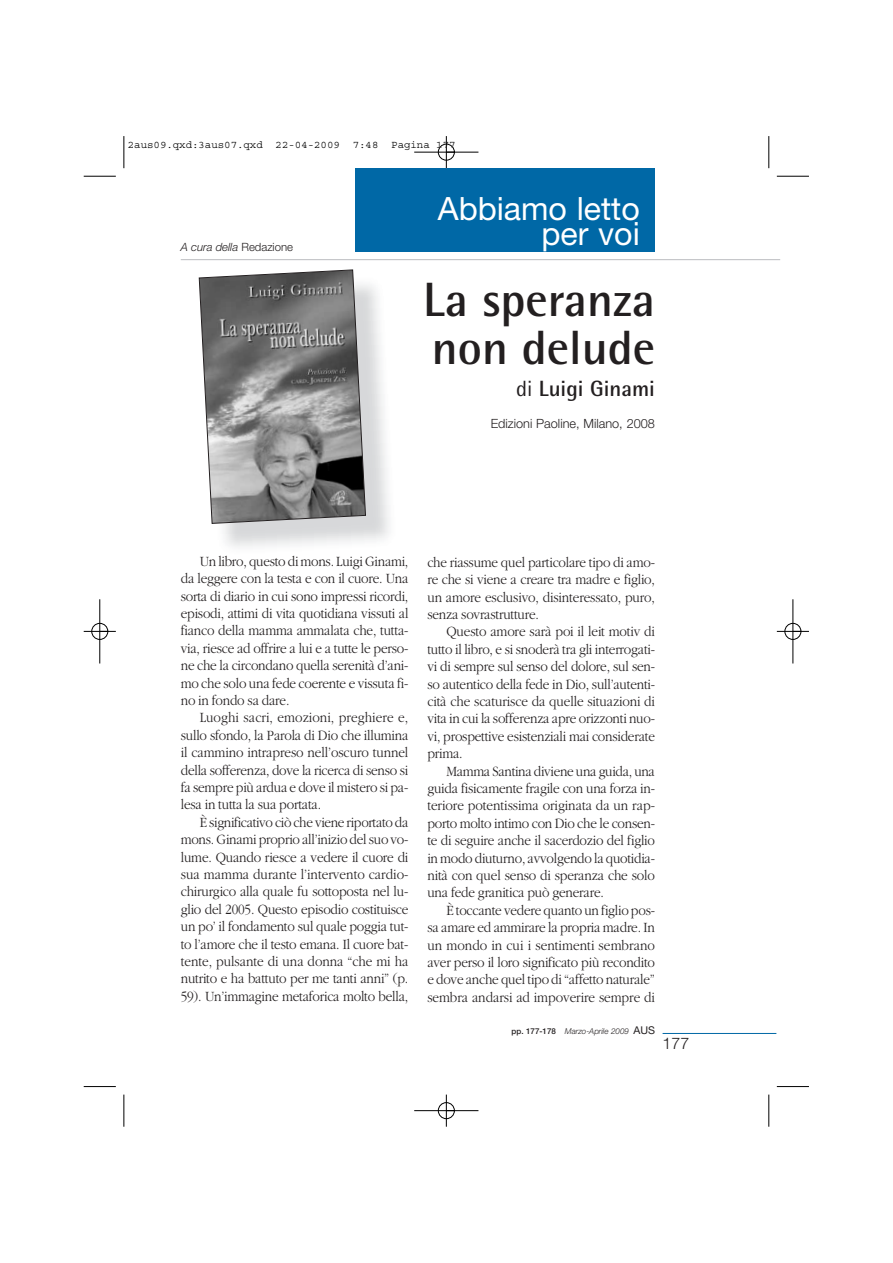
<style>
.page{position:relative;width:893px;height:1263px;background:#fff}
.page>*{position:absolute;margin:0;border:0;box-sizing:border-box;transform-origin:0 0}
.t1{font:700 48.15px/48.2px "Rotis Semi Sans";color:#231f20}
.t2{font:32.1px/25.5px "Helvetica Neue";color:#fff;text-align:right}
.t3{font:700 22.05px "Rotis Semi Sans";color:#231f20}
.t4{font:300 16.05px "Helvetica Neue";color:#231f20}
.t5{font:300 14.7px/17.4px "Garamond";letter-spacing:-.015em;color:#231f20;text-align:justify;scale:.9 1}
.t6{font:300 12.75px "Helvetica Neue";color:#231f20}
.t7{font:italic 300 11.4px "Helvetica Neue";color:#231f20}
.t8{font:10.65px "Courier";color:#000}
.t9{font:italic 300 8.1px "Helvetica Neue";color:#231f20}
.s1{font-style:normal}
.s2{font-weight:400}
.s3{font-weight:500;font-style:normal}
.s4{font-weight:400;font-style:normal;font-size:10.65px}
</style>
<div class="page">
<hr style="left:662px;top:1033px;width:114px;height:1px;background:#0068a6">
<div style="left:355px;top:169px;width:300px;height:83px;background:#0068a6"></div>
<hr style="left:181px;top:259px;width:599px;height:1px;background:#bbbdc0">
<svg style="left:198px;top:269px;width:168px;height:255px;background:#8a8a8a"></svg>
<hr style="left:124px;top:136px;width:1px;height:32px;background:#000">
<hr style="left:84px;top:176px;width:32px;height:1px;background:#000">
<hr style="left:768px;top:136px;width:1px;height:32px;background:#000">
<hr style="left:777px;top:176px;width:32px;height:1px;background:#000">
<hr style="left:124px;top:1095px;width:1px;height:32px;background:#000">
<hr style="left:84px;top:1086px;width:32px;height:1px;background:#000">
<hr style="left:768px;top:1095px;width:1px;height:32px;background:#000">
<hr style="left:777px;top:1086px;width:32px;height:1px;background:#000">
<div style="left:438px;top:144px;width:17px;height:16px;border:1px solid #fff;border-radius:50%"></div>
<div style="left:438px;top:1102px;width:17px;height:17px;border:1px solid #fff;border-radius:50%"></div>
<div style="left:91px;top:623px;width:17px;height:17px;border:1px solid #fff;border-radius:50%"></div>
<div style="left:784px;top:623px;width:17px;height:17px;border:1px solid #fff;border-radius:50%"></div>
<hr style="left:414px;top:152px;width:64px;height:1px;background:#000">
<hr style="left:414px;top:1110px;width:64px;height:1px;background:#000">
<hr style="left:100px;top:599px;width:1px;height:65px;background:#000">
<hr style="left:793px;top:599px;width:1px;height:65px;background:#000">
<hr style="left:446px;top:136px;width:1px;height:32px;background:#000">
<hr style="left:446px;top:1095px;width:1px;height:32px;background:#000">
<hr style="left:84px;top:631px;width:32px;height:1px;background:#000">
<hr style="left:777px;top:631px;width:32px;height:1px;background:#000">
<div style="left:438px;top:144px;width:16px;height:16px;border:1px solid #000;border-radius:50%"></div>
<div style="left:438px;top:1102px;width:16px;height:17px;border:1px solid #000;border-radius:50%"></div>
<div style="left:92px;top:623px;width:16px;height:17px;border:1px solid #000;border-radius:50%"></div>
<div style="left:785px;top:623px;width:16px;height:17px;border:1px solid #000;border-radius:50%"></div>
<p class="t8" style="left:128px;top:141px;width:329px">2aus09.qxd:3aus07.qxd 22-04-2009 7:48 Pagina 177</p>
<p class="t7" style="left:181px;top:243px;width:114px">A cura della <span class="s1">Redazione</span></p>
<h2 class="t2" style="left:438px;top:199px;width:203px">Abbiamo letto per voi</h2>
<h1 class="t1" style="left:423px;top:280px;width:233px">La speranza non delude</h1>
<h3 class="t3" style="left:516px;top:381px;width:140px"><span class="s2">di</span> Luigi Ginami</h3>
<p class="t6" style="left:491px;top:419px;width:166px">Edizioni Paoline, Milano, 2008</p>
<p class="t5" style="left:181px;top:554px;width:254px;text-indent:19px">Un libro, questo di mons. Luigi Ginami, da leggere con la testa e con il cuore. Una sorta di diario in cui sono impressi ricordi, episodi, attimi di vita quotidiana vissuti al fianco della mamma ammalata che, tutta&shy;via, riesce ad offrire a lui e a tutte le perso&shy;ne che la circondano quella serenità d’ani&shy;mo che solo una fede coerente e vissuta fi&shy;no in fondo sa dare.</p>
<p class="t5" style="left:181px;top:710px;width:254px;text-indent:19px">Luoghi sacri, emozioni, preghiere e, sullo sfondo, la Parola di Dio che illumina il cammino intrapreso nell’oscuro tunnel della sofferenza, dove la ricerca di senso si fa sempre più ardua e dove il mistero si pa&shy;lesa in tutta la sua portata.</p>
<p class="t5" style="left:181px;top:815px;width:254px;text-indent:19px">È significativo ciò che viene riportato da mons. Ginami proprio all’inizio del suo vo&shy;lume. Quando riesce a vedere il cuore di sua mamma durante l’intervento cardio&shy;chirurgico alla quale fu sottoposta nel lu&shy;glio del 2005. Questo episodio costituisce un po’ il fondamento sul quale poggia tut&shy;to l’amore che il testo emana. Il cuore bat&shy;tente, pulsante di una donna “che mi ha nutrito e ha battuto per me tanti anni” (p.<br>59). Un’immagine metaforica molto bella,</p>
<p class="t5" style="left:427px;top:555px;width:254px">che riassume quel particolare tipo di amo&shy;re che si viene a creare tra madre e figlio, un amore esclusivo, disinteressato, puro, senza sovrastrutture.</p>
<p class="t5" style="left:427px;top:624px;width:254px;text-indent:19px">Questo amore sarà poi il leit motiv di tutto il libro, e si snoderà tra gli interrogati&shy;vi di sempre sul senso del dolore, sul sen&shy;so autentico della fede in Dio, sull’autenti&shy;cità che scaturisce da quelle situazioni di vita in cui la sofferenza apre orizzonti nuo&shy;vi, prospettive esistenziali mai considerate prima.</p>
<p class="t5" style="left:427px;top:763px;width:254px;text-indent:19px">Mamma Santina diviene una guida, una guida fisicamente fragile con una forza in&shy;teriore potentissima originata da un rap&shy;porto molto intimo con Dio che le consen&shy;te di seguire anche il sacerdozio del figlio in modo diuturno, avvolgendo la quotidia&shy;nità con quel senso di speranza che solo una fede granitica può generare.</p>
<p class="t5" style="left:427px;top:903px;width:254px;text-indent:19px">È toccante vedere quanto un figlio pos&shy;sa amare ed ammirare la propria madre. In un mondo in cui i sentimenti sembrano aver perso il loro significato più recondito e dove anche quel tipo di “affetto naturale” sembra andarsi ad impoverire sempre di</p>
<p class="t9" style="left:511px;top:1028px;width:145px"><span class="s3">pp. 177-178</span> Marzo-Aprile 2009 <span class="s4">AUS</span></p>
<p class="t4" style="left:662px;top:1037px;width:28px">177</p>
</div>
